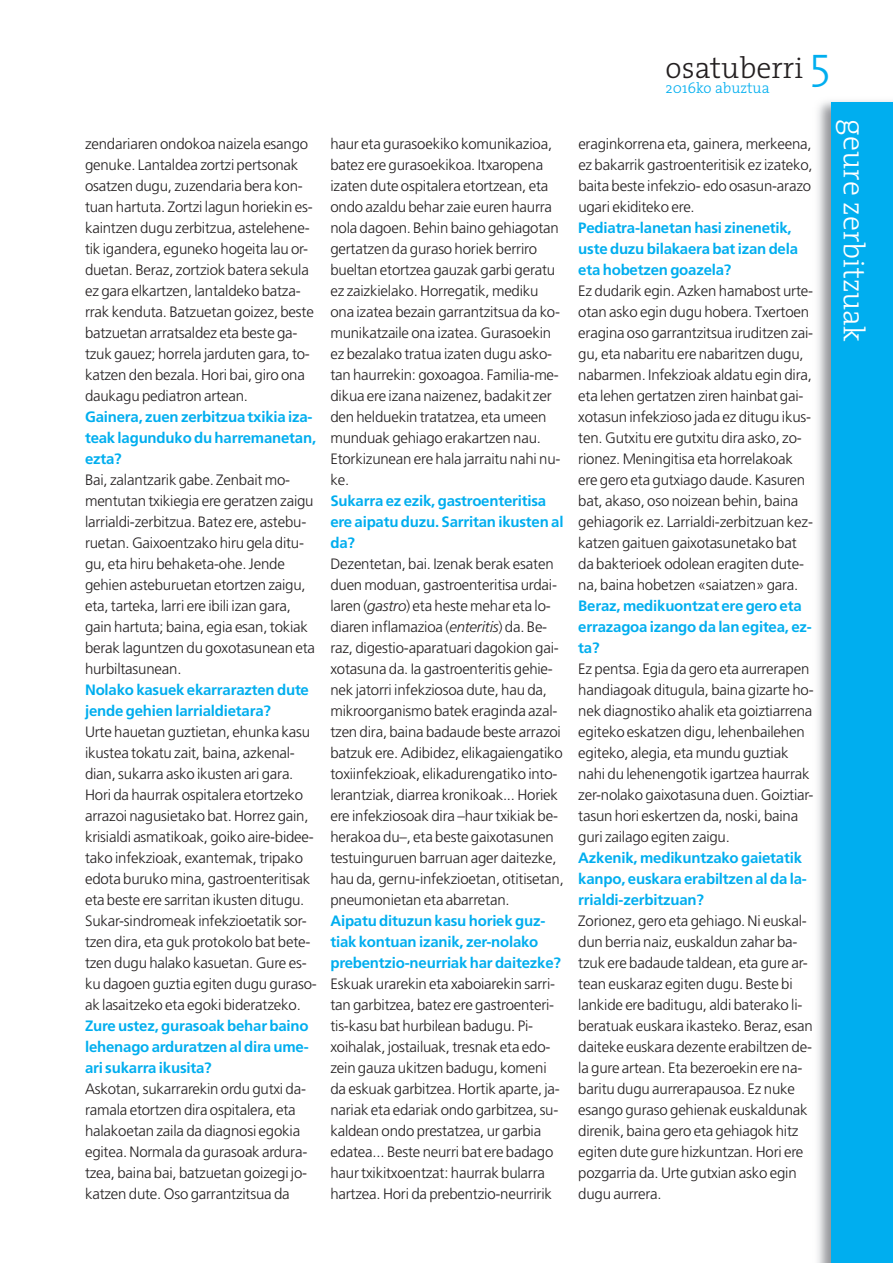
<style>
.page{position:relative;width:893px;height:1263px;background:#fff}
.page>*{position:absolute;margin:0;border:0;box-sizing:border-box;transform-origin:0 0}
.t1{font:300 30px "The Serif";color:#fff}
.t2{font:300 30px "The Serif";color:#231f20}
.t3{font:300 15px/21px "Frutiger";letter-spacing:-.015em;color:#231f20}
.t4{font:700 15px/21px "Frutiger";letter-spacing:-.015em;color:#00aeef}
.t5{font:300 15px "The Serif";color:#00aeef}
.s1{font-style:italic}
.s2{font-size:45px;color:#00aeef}
</style>
<div class="page">
<img style="left:817px;top:101px;width:76px;height:1162px">
<div style="left:831px;top:102px;width:62px;height:1161px;background:#00aeef"></div>
<p class="t3" style="left:85px;top:134px;width:230px">zendariaren ondokoa naizela esango genuke. Lantaldea zortzi pertsonak osatzen dugu, zuzendaria bera kon&shy;tuan hartuta. Zortzi lagun horiekin es&shy;kaintzen dugu zerbitzua, astelehene&shy;tik igandera, eguneko hogeita lau or&shy;duetan. Beraz, zortziok batera sekula ez gara elkartzen, lantaldeko batza&shy;rrak kenduta. Batzuetan goizez, beste batzuetan arratsaldez eta beste ga&shy;tzuk gauez; horrela jarduten gara, to&shy;katzen den bezala. Hori bai, giro ona daukagu pediatron artean.</p>
<p class="t4" style="left:85px;top:407px;width:233px">Gainera, zuen zerbitzua txikia iza&shy;teak lagunduko du harremanetan, ezta?</p>
<p class="t3" style="left:85px;top:470px;width:232px">Bai, zalantzarik gabe. Zenbait mo&shy;mentutan txikiegia ere geratzen zaigu larrialdi-zerbitzua. Batez ere, astebu&shy;ruetan. Gaixoentzako hiru gela ditu&shy;gu, eta hiru behaketa-ohe. Jende gehien asteburuetan etortzen zaigu, eta, tarteka, larri ere ibili izan gara, gain hartuta; baina, egia esan, tokiak berak laguntzen du goxotasunean eta hurbiltasunean.</p>
<p class="t4" style="left:85px;top:680px;width:225px">Nolako kasuek ekarrarazten dute jende gehien larrialdietara?</p>
<p class="t3" style="left:85px;top:722px;width:233px">Urte hauetan guztietan, ehunka kasu ikustea tokatu zait, baina, azkenal&shy;dian, sukarra asko ikusten ari gara.<br>Hori da haurrak ospitalera etortzeko arrazoi nagusietako bat. Horrez gain, krisialdi asmatikoak, goiko aire-bidee&shy;tako infekzioak, exantemak, tripako edota buruko mina, gastroenteritisak eta beste ere sarritan ikusten ditugu.<br>Sukar-sindromeak infekzioetatik sor&shy;tzen dira, eta guk protokolo bat bete&shy;tzen dugu halako kasuetan. Gure es&shy;ku dagoen guztia egiten dugu guraso&shy;ak lasaitzeko eta egoki bideratzeko.</p>
<p class="t4" style="left:85px;top:1016px;width:225px;text-align:justify">Zure ustez, gurasoak behar baino lehenago arduratzen al dira ume&shy;ari sukarra ikusita?</p>
<p class="t3" style="left:85px;top:1079px;width:224px">Askotan, sukarrarekin ordu gutxi da&shy;ramala etortzen dira ospitalera, eta halakoetan zaila da diagnosi egokia egitea. Normala da gurasoak ardura&shy;tzea, baina bai, batzuetan goizegi jo&shy;katzen dute. Oso garrantzitsua da</p>
<p class="t3" style="left:330px;top:134px;width:232px">haur eta gurasoekiko komunikazioa, batez ere gurasoekikoa. Itxaropena izaten dute ospitalera etortzean, eta ondo azaldu behar zaie euren haurra nola dagoen. Behin baino gehiagotan gertatzen da guraso horiek berriro bueltan etortzea gauzak garbi geratu ez zaizkielako. Horregatik, mediku ona izatea bezain garrantzitsua da ko&shy;munikatzaile ona izatea. Gurasoekin ez bezalako tratua izaten dugu asko&shy;tan haurrekin: goxoagoa. Familia-me&shy;dikua ere izana naizenez, badakit zer den helduekin tratatzea, eta umeen munduak gehiago erakartzen nau.<br>Etorkizunean ere hala jarraitu nahi nu&shy;ke.</p>
<p class="t4" style="left:330px;top:491px;width:235px">Sukarra ez ezik, gastroenteritisa ere aipatu duzu. Sarritan ikusten al da?</p>
<p class="t3" style="left:330px;top:554px;width:235px">Dezentetan, bai. Izenak berak esaten duen moduan, gastroenteritisa urdai&shy;laren (<span class="s1">gastro</span>) eta heste mehar eta lo&shy;diaren inflamazioa (<span class="s1">enteritis</span>) da. Be&shy;raz, digestio-aparatuari dagokion gai&shy;xotasuna da. Ia gastroenteritis gehie&shy;nek jatorri infekziosoa dute, hau da, mikroorganismo batek eraginda azal&shy;tzen dira, baina badaude beste arrazoi batzuk ere. Adibidez, elikagaiengatiko toxiinfekzioak, elikadurengatiko into&shy;lerantziak, diarrea kronikoak... Horiek ere infekziosoak dira –haur txikiak be&shy;herakoa du–, eta beste gaixotasunen testuinguruen barruan ager daitezke, hau da, gernu-infekzioetan, otitisetan, pneumonietan eta abarretan.</p>
<p class="t4" style="left:330px;top:911px;width:232px">Aipatu dituzun kasu horiek guz&shy;tiak kontuan izanik, zer-nolako prebentzio-neurriak har daitezke?</p>
<p class="t3" style="left:330px;top:974px;width:231px">Eskuak urarekin eta xaboiarekin sarri&shy;tan garbitzea, batez ere gastroenteri&shy;tis-kasu bat hurbilean badugu. Pi&shy;xoihalak, jostailuak, tresnak eta edo&shy;zein gauza ukitzen badugu, komeni da eskuak garbitzea. Hortik aparte, ja&shy;nariak eta edariak ondo garbitzea, su&shy;kaldean ondo prestatzea, ur garbia edatea... Beste neurri bat ere badago haur txikitxoentzat: haurrak bularra hartzea. Hori da prebentzio-neurririk</p>
<h1 class="t2" style="left:665px;top:58px;width:167px">osatuberri <span class="s2">5</span></h1>
<p class="t5" style="left:665px;top:83px;width:106px">2016ko abuztua</p>
<p class="t3" style="left:578px;top:134px;width:236px;text-align:justify">eraginkorrena eta, gainera, merkeena, ez bakarrik gastroenteritisik ez izateko, baita beste infekzio- edo osasun-arazo ugari ekiditeko ere.</p>
<p class="t4" style="left:578px;top:218px;width:221px">Pediatra-lanetan hasi zinenetik, uste duzu bilakaera bat izan dela eta hobetzen goazela?</p>
<p class="t3" style="left:578px;top:281px;width:236px">Ez dudarik egin. Azken hamabost urte&shy;otan asko egin dugu hobera. Txertoen eragina oso garrantzitsua iruditzen zai&shy;gu, eta nabaritu ere nabaritzen dugu, nabarmen. Infekzioak aldatu egin dira, eta lehen gertatzen ziren hainbat gai&shy;xotasun infekzioso jada ez ditugu ikus&shy;ten. Gutxitu ere gutxitu dira asko, zo&shy;rionez. Meningitisa eta horrelakoak ere gero eta gutxiago daude. Kasuren bat, akaso, oso noizean behin, baina gehiagorik ez. Larrialdi-zerbitzuan kez&shy;katzen gaituen gaixotasunetako bat da bakterioek odolean eragiten dute&shy;na, baina hobetzen «saiatzen» gara.</p>
<p class="t4" style="left:578px;top:596px;width:235px">Beraz, medikuontzat ere gero eta errazagoa izango da lan egitea, ez&shy;ta?</p>
<p class="t3" style="left:578px;top:659px;width:237px">Ez pentsa. Egia da gero eta aurrerapen handiagoak ditugula, baina gizarte ho&shy;nek diagnostiko ahalik eta goiztiarrena egiteko eskatzen digu, lehenbailehen egiteko, alegia, eta mundu guztiak nahi du lehenengotik igartzea haurrak zer-nolako gaixotasuna duen. Goiztiar&shy;tasun hori eskertzen da, noski, baina guri zailago egiten zaigu.</p>
<p class="t4" style="left:578px;top:848px;width:230px">Azkenik, medikuntzako gaietatik kanpo, euskara erabiltzen al da la&shy;rrialdi-zerbitzuan?</p>
<p class="t3" style="left:578px;top:911px;width:236px">Zorionez, gero eta gehiago. Ni euskal&shy;dun berria naiz, euskaldun zahar ba&shy;tzuk ere badaude taldean, eta gure ar&shy;tean euskaraz egiten dugu. Beste bi lankide ere baditugu, aldi baterako li&shy;beratuak euskara ikasteko. Beraz, esan daiteke euskara dezente erabiltzen de&shy;la gure artean. Eta bezeroekin ere na&shy;baritu dugu aurrerapausoa. Ez nuke esango guraso gehienak euskaldunak direnik, baina gero eta gehiagok hitz egiten dute gure hizkuntzan. Hori ere pozgarria da. Urte gutxian asko egin dugu aurrera.</p>
<h1 class="t1" style="left:864px;top:119px;width:224px;rotate:90deg">geure zerbitzuak</h1>
</div>
